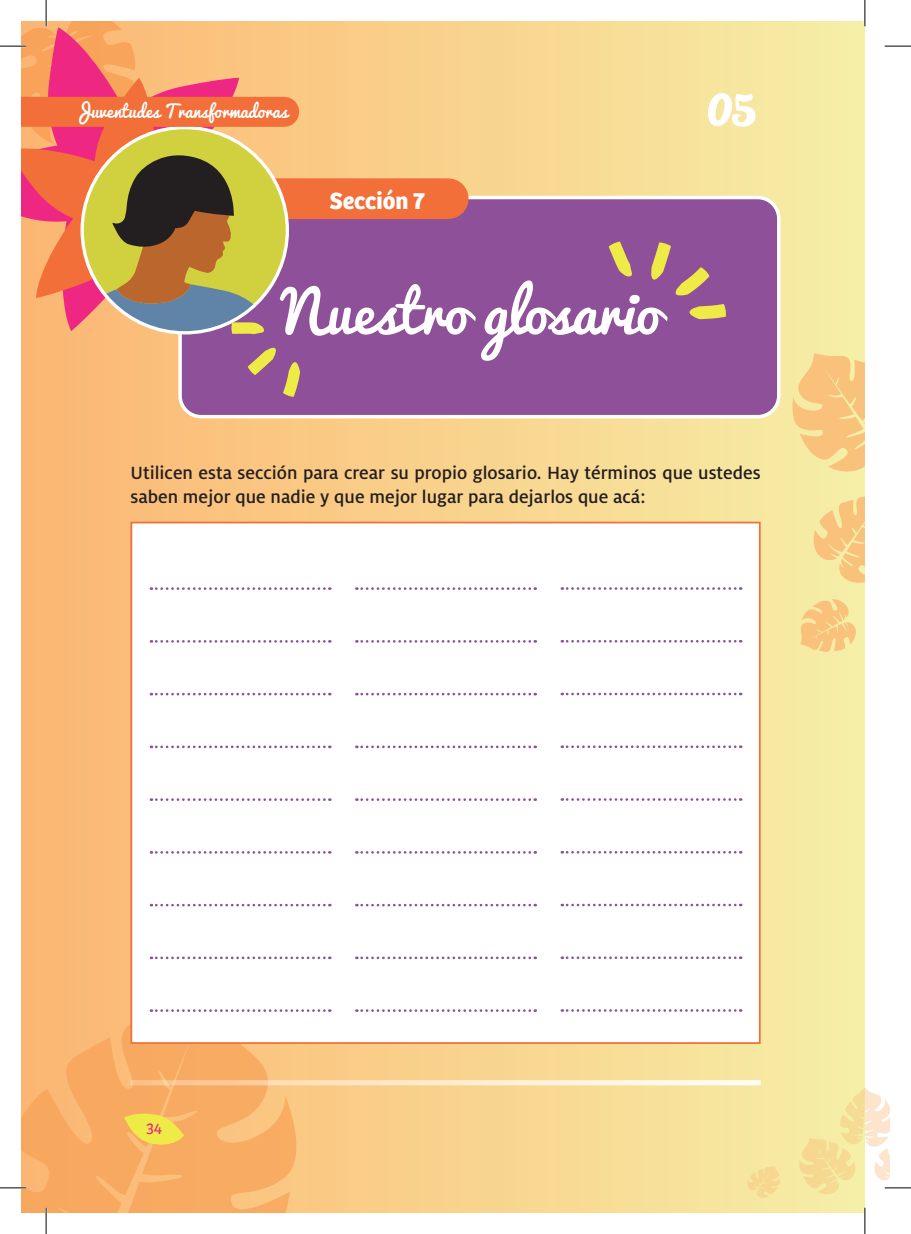
<style>
.page{position:relative;width:911px;height:1234px;background:#fff}
.page>*{position:absolute;margin:0;border:0;box-sizing:border-box;transform-origin:0 0}
.t1{font:64.05px "Pacifico";color:#fff}
.t2{font:57.75px "Pacifico";letter-spacing:-.01em;color:#fff}
.t3{font:700 23.97px "Bree";color:#fff}
.t4{font:500 19.6px/24.5px "Milo OT";color:#231f20}
.t5{font:17.5px "Pacifico";color:#fff}
.t6{font:15.75px "Bree";color:#ee2882}
</style>
<div class="page">
<div style="left:21px;top:21px;width:844px;height:1191px;background:linear-gradient(to right,#fcb572,#f6eea7)"></div>
<div style="left:180px;top:197px;width:599px;height:219px;background:#8e5098;border-radius:21px"></div>
<div style="left:178px;top:196px;width:602px;height:222px;border:4px solid #fff;border-radius:21px"></div>
<div style="left:261px;top:178px;width:187px;height:41px;background:#f26f39"></div>
<svg style="left:789px;top:353px;width:76px;height:125px;background:#f7d18a"></svg>
<svg style="left:811px;top:494px;width:54px;height:94px;background:#f7d690"></svg>
<svg style="left:799px;top:598px;width:59px;height:55px;background:#f7d38d"></svg>
<svg style="left:21px;top:997px;width:290px;height:215px;background:#f8b16a"></svg>
<svg style="left:248px;top:347px;width:28px;height:28px"></svg>
<svg style="left:283px;top:362px;width:17px;height:35px"></svg>
<svg style="left:651px;top:242px;width:58px;height:53px"></svg>
<svg style="left:689px;top:304px;width:37px;height:15px"></svg>
<svg style="left:608px;top:241px;width:24px;height:36px"></svg>
<div style="left:130px;top:521px;width:630px;height:522px;background:#fff;border:2px solid #f26f39"></div>
<svg style="left:151px;top:587px;width:179px;height:3px"></svg>
<svg style="left:356px;top:587px;width:180px;height:3px"></svg>
<svg style="left:562px;top:587px;width:179px;height:2px"></svg>
<svg style="left:151px;top:692px;width:179px;height:3px"></svg>
<svg style="left:356px;top:692px;width:180px;height:3px"></svg>
<svg style="left:562px;top:692px;width:179px;height:3px"></svg>
<svg style="left:151px;top:798px;width:179px;height:2px"></svg>
<svg style="left:356px;top:798px;width:180px;height:2px"></svg>
<svg style="left:562px;top:798px;width:179px;height:2px"></svg>
<svg style="left:151px;top:903px;width:179px;height:3px"></svg>
<svg style="left:356px;top:903px;width:180px;height:3px"></svg>
<svg style="left:562px;top:903px;width:179px;height:3px"></svg>
<svg style="left:151px;top:640px;width:179px;height:2px"></svg>
<svg style="left:356px;top:640px;width:180px;height:2px"></svg>
<svg style="left:562px;top:640px;width:179px;height:2px"></svg>
<svg style="left:151px;top:745px;width:179px;height:3px"></svg>
<svg style="left:356px;top:745px;width:180px;height:3px"></svg>
<svg style="left:562px;top:745px;width:179px;height:3px"></svg>
<svg style="left:151px;top:851px;width:179px;height:2px"></svg>
<svg style="left:356px;top:851px;width:180px;height:2px"></svg>
<svg style="left:562px;top:851px;width:179px;height:2px"></svg>
<svg style="left:151px;top:956px;width:179px;height:3px"></svg>
<svg style="left:356px;top:956px;width:180px;height:3px"></svg>
<svg style="left:562px;top:956px;width:179px;height:2px"></svg>
<svg style="left:151px;top:1009px;width:179px;height:2px"></svg>
<svg style="left:356px;top:1009px;width:180px;height:2px"></svg>
<svg style="left:562px;top:1009px;width:179px;height:2px"></svg>
<svg style="left:746px;top:1165px;width:35px;height:34px"></svg>
<svg style="left:124px;top:1112px;width:60px;height:36px;background:#f3d154"></svg>
<svg style="left:130px;top:1079px;width:630px;height:6px;background:#fbe1bc"></svg>
<hr style="left:0;top:1186px;width:26px;height:2px;background:#fff">
<hr style="left:45px;top:1207px;width:2px;height:26px;background:#fff">
<svg style="left:884px;top:46px;width:27px;height:1px"></svg>
<svg style="left:0;top:1187px;width:26px;height:1px"></svg>
<svg style="left:797px;top:1087px;width:114px;height:110px"></svg>
<svg style="left:0;top:0;width:287px;height:334px"></svg>
<svg style="left:46px;top:1207px;width:1px;height:26px"></svg>
<svg style="left:864px;top:0;width:1px;height:26px"></svg>
<svg style="left:864px;top:1207px;width:1px;height:26px"></svg>
<p class="t5" style="left:74px;top:102px;width:215px">Juventudes Transformadoras</p>
<h1 class="t1" style="left:706px;top:67px;width:51px">05</h1>
<p class="t3" style="left:330px;top:182px;width:97px">Sección 7</p>
<h2 class="t2" style="left:281px;top:281px;width:381px">Nuestro glosario</h2>
<p class="t4" style="left:130px;top:460px;width:632px">Utilicen esta sección para crear su propio glosario. Hay términos que ustedes saben mejor que nadie y que mejor lugar para dejarlos que acá:</p>
<p class="t6" style="left:146px;top:1116px;width:17px">34</p>
</div>
